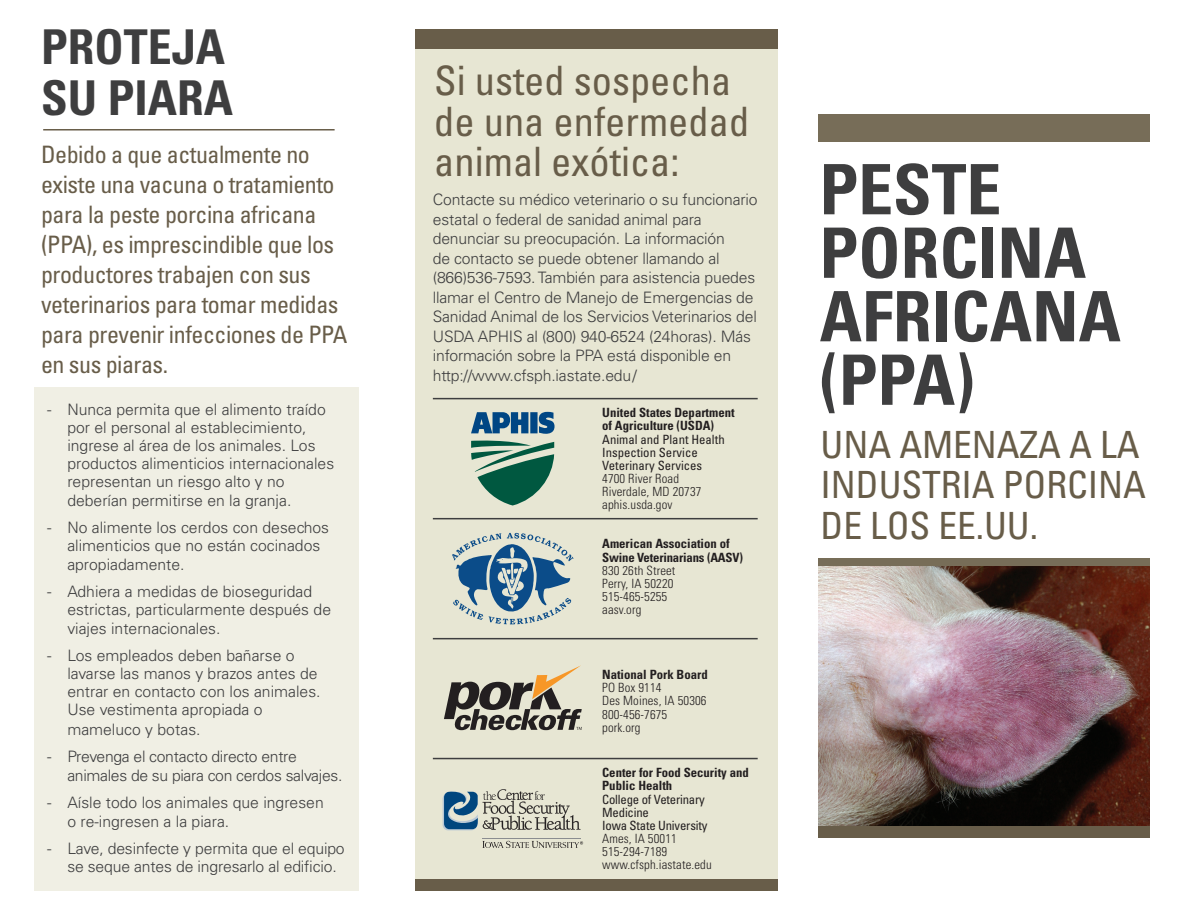
<style>
.page{position:relative;width:1188px;height:918px;background:#fff}
.page>*{position:absolute;margin:0;border:0;box-sizing:border-box;transform-origin:0 0}
.t1{font:700 condensed 69.6px/63.4px "Univers LT Std";color:#3e3e3f}
.t2{font:700 condensed 48px/51px "Univers LT Std";color:#3e3e3f}
.t3{font:condensed 40.5px/40.5px "Univers LT Std";color:#685d49}
.t4{font:condensed 37.5px/40.5px "Univers LT Std";letter-spacing:-.005em;color:#685d49}
.t5{font:condensed 24px/30px "Univers LT Std";letter-spacing:-.02em;color:#685d49}
.t6{font:300 15.75px/19.5px "Univers";color:#3e3e3f}
.t7{font:300 15.75px/19.5px "Univers";letter-spacing:-.02em;color:#3e3e3f}
.t8{font:700 condensed 12.75px/13.2px "Univers LT Std";color:#231f20}
.t9{font:300 condensed 12.75px "Univers LT Std";letter-spacing:.01em;color:#231f20}
.t10{font:condensed 12.75px/13.2px "Univers LT Std";letter-spacing:-.015em;color:#231f20}
.s1{font-weight:400}
.s2{font-weight:300}
</style>
<div class="page">
<img style="left:818px;top:566px;width:331px;height:261px">
<div style="left:818px;top:114px;width:331px;height:28px;background:#776d58"></div>
<div style="left:818px;top:558px;width:331px;height:8px;background:#776d58"></div>
<div style="left:415px;top:37px;width:363px;height:854px;background:#e7e6d3"></div>
<svg style="left:452px;top:533px;width:122px;height:91px"></svg>
<svg style="left:444px;top:665px;width:138px;height:65px"></svg>
<hr style="left:482px;top:838px;width:99px;height:1px;background:#8b8d90">
<svg style="left:482px;top:841px;width:101px;height:7px"></svg>
<svg style="left:442px;top:789px;width:138px;height:41px"></svg>
<div style="left:415px;top:29px;width:363px;height:20px;background:#685d49"></div>
<div style="left:415px;top:879px;width:363px;height:11px;background:#685d49"></div>
<div style="left:818px;top:827px;width:331px;height:11px;background:#685d49"></div>
<hr style="left:433px;top:758px;width:325px;height:1px;background:#3e3e3f">
<hr style="left:433px;top:638px;width:325px;height:1px;background:#3e3e3f">
<hr style="left:433px;top:518px;width:325px;height:1px;background:#3e3e3f">
<hr style="left:433px;top:398px;width:325px;height:1px;background:#3e3e3f">
<div style="left:34px;top:387px;width:325px;height:504px;background:#f0efe4"></div>
<svg style="left:471px;top:412px;width:84px;height:94px"></svg>
<hr style="left:43px;top:129px;width:292px;height:2px;background:#685d49">
<p class="t2" style="left:41px;top:21px;width:194px">PROTEJA<br>SU PIARA</p>
<p class="t5" style="left:41px;top:139px;width:308px">Debido a que actualmente no existe una vacuna o tratamiento para la peste porcina africana (PPA), es imprescindible que los productores trabajen con sus veterinarios para tomar medidas para prevenir infecciones de PPA en sus piaras.</p>
<p class="t6" style="left:67px;top:400px;width:268px;line-height:18.3px;text-indent:-20px">- Nunca permita que el alimento traído por el personal al establecimiento, ingrese al área de los animales. Los productos alimenticios internacionales representan un riesgo alto y no deberían permitirse en la granja.</p>
<p class="t6" style="left:67px;top:518px;width:263px;line-height:18.6px;text-indent:-20px">- No alimente los cerdos con desechos alimenticios que no están cocinados apropiadamente.</p>
<p class="t6" style="left:67px;top:582px;width:265px;line-height:18.6px;text-indent:-20px">- Adhiera a medidas de bioseguridad estrictas, particularmente después de viajes internacionales.</p>
<p class="t6" style="left:67px;top:647px;width:255px;line-height:18px;text-indent:-20px">- Los empleados deben bañarse o lavarse las manos y brazos antes de entrar en contacto con los animales.<br>Use vestimenta apropiada o</p>
<p class="t6" style="left:67px;top:719px;width:135px">mameluco y botas.</p>
<p class="t7" style="left:67px;top:746px;width:277px;text-indent:-20px">- Prevenga el contacto directo entre animales de su piara con cerdos salvajes.</p>
<p class="t6" style="left:67px;top:793px;width:258px;text-indent:-20px">- Aísle todo los animales que ingresen o re-ingresen a la piara.</p>
<p class="t6" style="left:67px;top:840px;width:279px;line-height:18px;text-indent:-20px">- Lave, desinfecte y permita que el equipo se seque antes de ingresarlo al edificio.</p>
<p class="t3" style="left:434px;top:60px;width:316px">Si usted sospecha de una enfermedad animal exótica:</p>
<p class="t6" style="left:433px;top:190px;width:326px">Contacte su médico veterinario o su funcionario estatal o federal de sanidad animal para denunciar su preocupación. La información<br>de contacto se puede obtener llamando al (866)536-7593. También para asistencia puedes llamar el Centro de Manejo de Emergencias de Sanidad Animal de los Servicios Veterinarios del USDA APHIS al (800) 940-6524 (24horas). Más información sobre la PPA está disponible en http://www.cfsph.iastate.edu/</p>
<p class="t8" style="left:602px;top:406px;width:134px">United States Department of Agriculture (USDA)<br><span class="s1">Animal and Plant Health<br>Inspection Service</span></p>
<p class="t10" style="left:602px;top:459px;width:102px">Veterinary Services</p>
<p class="t9" style="left:602px;top:471px;width:78px">4700 River Road</p>
<p class="t9" style="left:602px;top:484px;width:101px">Riverdale, MD 20737</p>
<p class="t9" style="left:602px;top:497px;width:72px">aphis.usda.gov</p>
<p class="t8" style="left:602px;top:537px;width:142px">American Association of<br>Swine Veterinarians (AASV)</p>
<p class="t9" style="left:602px;top:563px;width:75px">830 26th Street</p>
<p class="t9" style="left:602px;top:576px;width:73px">Perry, IA 50220</p>
<p class="t9" style="left:602px;top:589px;width:67px">515-465-5255</p>
<p class="t9" style="left:602px;top:602px;width:41px">aasv.org</p>
<p class="t8" style="left:602px;top:668px;width:107px">National Pork Board</p>
<p class="t9" style="left:602px;top:680px;width:61px">PO Box 9114</p>
<p class="t9" style="left:602px;top:693px;width:106px">Des Moines, IA 50306</p>
<p class="t9" style="left:602px;top:706px;width:67px">800-456-7675</p>
<p class="t9" style="left:602px;top:720px;width:40px">pork.org</p>
<p class="t8" style="left:602px;top:766px;width:148px">Center for Food Security and<br>Public Health<br><span class="s1">College of Veterinary</span></p>
<p class="t10" style="left:602px;top:805px;width:48px">Medicine</p>
<p class="t10" style="left:602px;top:818px;width:107px">Iowa State University<br><span class="s2">Ames, IA 50011</span></p>
<p class="t9" style="left:602px;top:844px;width:67px">515-294-7189</p>
<p class="t9" style="left:602px;top:857px;width:111px">www.cfsph.iastate.edu</p>
<p class="t1" style="left:820px;top:158px;width:303px">PESTE<br>PORCINA<br>AFRICANA (PPA)</p>
<p class="t4" style="left:821px;top:424px;width:327px">UNA AMENAZA A LA<br>INDUSTRIA PORCINA<br>DE LOS EE.UU.</p>
</div>
